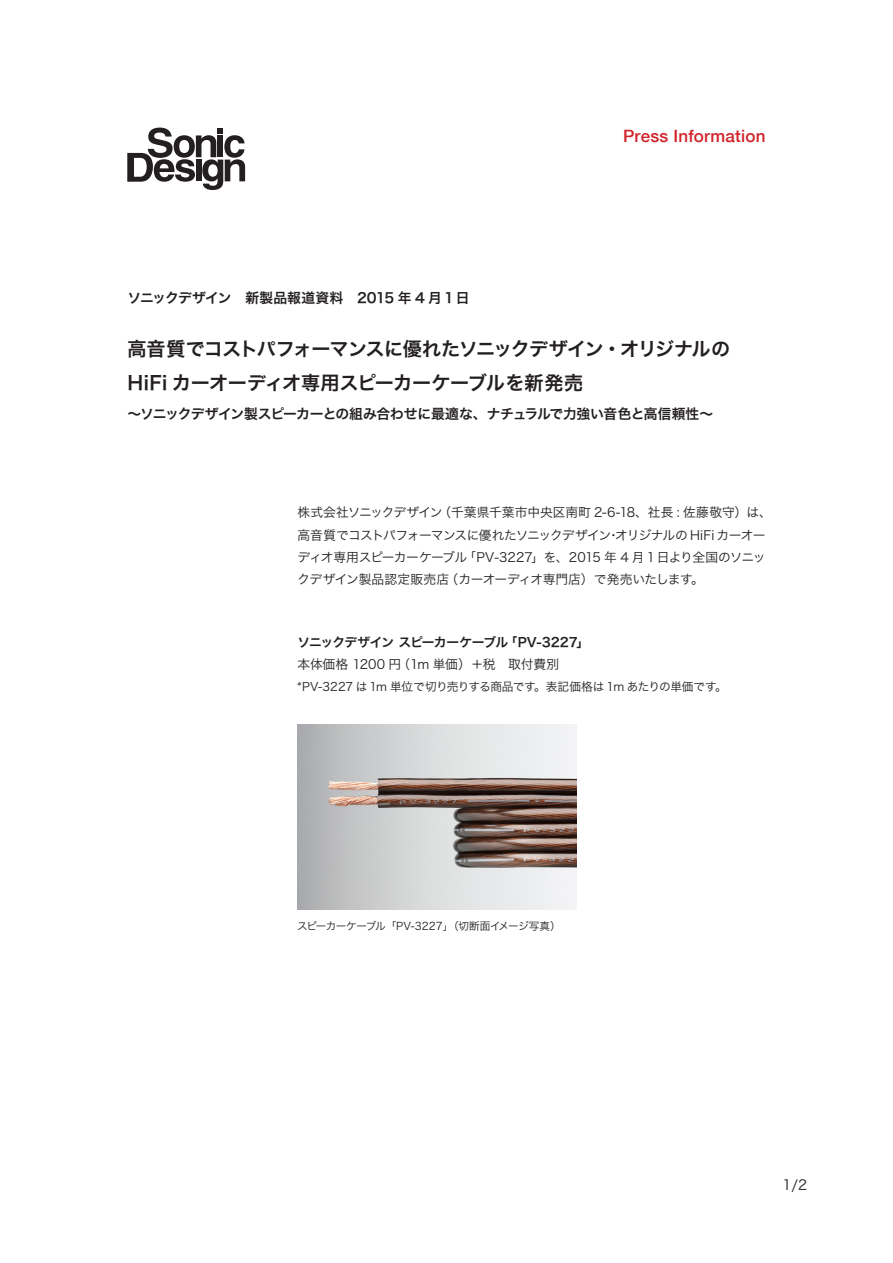
<style>
.page{position:relative;width:893px;height:1263px;background:#fff}
.page>*{position:absolute;margin:0;border:0;box-sizing:border-box;transform-origin:0 0}
.t1{font:19.2px "Hira Kaku Pro W6";letter-spacing:-.035em;color:#231f20}
.t2{font:19.2px "Hira Kaku Pro W6";letter-spacing:-.01em;color:#231f20}
.t3{font:500 16.95px "Helvetica Neue";letter-spacing:.015em;color:#d1232a}
.t4{font:13.8px "Hira Kaku Pro W6";letter-spacing:-.025em;color:#231f20}
.t5{font:13.8px "Hira Kaku Pro W6";color:#231f20}
.t6{font:13.8px "Hira Kaku Pro W3";color:#231f20}
.t7{font:12.75px/22.4px "Hira Kaku Pro W3";letter-spacing:-.025em;color:#231f20}
.t8{font:12.75px/22.4px "Hira Kaku Pro W3";letter-spacing:-.06em;color:#231f20}
.t9{font:12.75px "Hira Kaku Pro W3";color:#231f20}
.t10{font:12.75px "Hira Kaku Pro W6";letter-spacing:-.05em;color:#231f20}
.t11{font:12.75px/22.4px "Hira Kaku Pro W3";letter-spacing:-.065em;color:#231f20}
.t12{font:12.75px "Hira Kaku Pro W3";letter-spacing:.015em;color:#231f20}
.t13{font:12.75px "Hira Kaku Pro W3";letter-spacing:-.005em;color:#231f20}
.t14{font:11.7px "Hira Kaku Pro W3";letter-spacing:-.02em;color:#231f20}
.t15{font:10.65px "Hira Kaku Pro W3";letter-spacing:-.04em;color:#231f20}
</style>
<div class="page">
<svg style="left:127px;top:128px;width:118px;height:62px"></svg>
<img style="left:298px;top:725px;width:278px;height:185px">
<h2 class="t3" style="left:623px;top:122px;width:144px">Press Information</h2>
<p class="t5" style="left:128px;top:285px;width:344px">ソニックデザイン　新製品報道資料　2015 年 4 月 1日</p>
<p class="t1" style="left:128px;top:332px;width:604px">高音質でコストパフォーマンスに優れたソニックデザイン・オリジナルの</p>
<p class="t2" style="left:128px;top:365px;width:457px">HiFi カーオーディオ専用スピーカーケーブルを新発売</p>
<p class="t4" style="left:128px;top:401px;width:587px">〜ソニックデザイン製スピーカーとの組み合わせに最適な、ナチュラルで力強い音色と高信頼性〜</p>
<p class="t9" style="left:438px;top:501px;width:335px">（千葉県千葉市中央区南町 2-6-18、社長 : 佐藤敬守）は、</p>
<p class="t8" style="left:298px;top:500px;width:469px">株式会社ソニックデザイン<br>高音質でコストパフォーマンスに優れたソニックデザインオリジナルの HiFi カーオー</p>
<p class="t11" style="left:531px;top:523px;width:236px;text-indent:76px">・<br>」を、2015 年 4 月 1 日より全国のソニッ</p>
<p class="t7" style="left:445px;top:545px;width:260px;text-indent:-148px">ディオ専用スピーカーケーブル<br>（カーオーディオ専門店）で発売いたします。</p>
<p class="t7" style="left:464px;top:545px;width:71px">「PV-3227</p>
<p class="t12" style="left:298px;top:568px;width:153px">クデザイン製品認定販売店</p>
<p class="t10" style="left:298px;top:631px;width:212px">ソニックデザインスピーカーケーブル</p>
<p class="t7" style="left:397px;top:652px;width:163px">（ m1 単価）＋税　取付費別</p>
<p class="t10" style="left:505px;top:631px;width:86px">「PV-3227「</p>
<p class="t13" style="left:298px;top:653px;width:105px">本体価格 1200 円</p>
<p class="t14" style="left:298px;top:676px;width:431px">*PV-3227 は m1 単位で切り売りする商品です。表記価格は m1 あたりの単価です。</p>
<p class="t15" style="left:297px;top:916px;width:265px">スピーカーケーブル「PV-3227」（切断面イメージ写真(</p>
<p class="t6" style="left:782px;top:1172px;width:26px">1/2</p>
</div>
